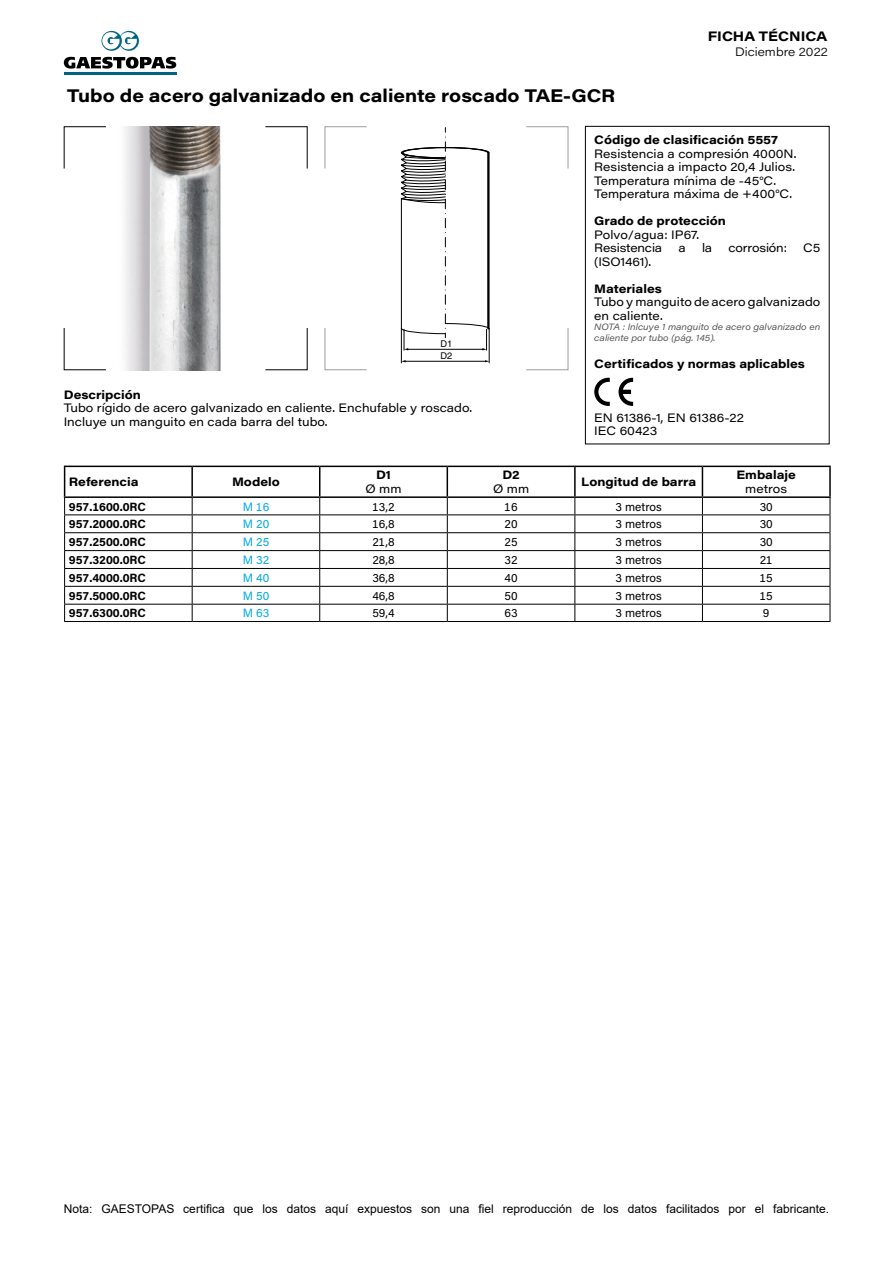
<style>
.page{position:relative;width:893px;height:1263px;background:#fff}
.page>*{position:absolute;margin:0;border:0;box-sizing:border-box;transform-origin:0 0}
.t1{font:700 18px "Acumin Pro Wide";color:#000}
.t2{font:13.5px "Acumin Variable Concept";color:#000}
.t3{font:12px/13.5px "Acumin Pro Wide";color:#000}
.t4{font:700 12px "Acumin Pro Wide";color:#000}
.t5{font:12px "Arial";color:#000}
.t6{font:12px "Acumin Pro";color:#000}
.t7{font:700 12px "Acumin Pro";color:#000}
.t8{font:12px "Acumin Pro";color:#00aae5}
.t9{font:12px "Acumin Variable Concept";letter-spacing:.005em;color:#000}
.t10{font:9.3px "Helvetica LT Std";color:#000}
.t11{font:italic 9px/10.5px "Acumin Pro Wide";color:#575756}
</style>
<div class="page">
<hr style="left:64px;top:72px;width:113px;height:2px;background:#006583">
<svg style="left:101px;top:31px;width:38px;height:20px"></svg>
<svg style="left:64px;top:57px;width:112px;height:12px"></svg>
<svg style="left:63px;top:126px;width:245px;height:244px"></svg>
<svg style="left:324px;top:126px;width:245px;height:244px"></svg>
<svg style="left:594px;top:378px;width:16px;height:28px"></svg>
<svg style="left:618px;top:378px;width:15px;height:28px"></svg>
<div style="left:585px;top:126px;width:245px;height:318px;border:1px solid #000"></div>
<hr style="left:64px;top:568px;width:128px;height:1px;background:#000">
<hr style="left:192px;top:568px;width:128px;height:1px;background:#000">
<hr style="left:320px;top:568px;width:127px;height:1px;background:#000">
<hr style="left:447px;top:568px;width:128px;height:1px;background:#000">
<hr style="left:575px;top:568px;width:127px;height:1px;background:#000">
<hr style="left:702px;top:568px;width:128px;height:1px;background:#000">
<hr style="left:64px;top:586px;width:128px;height:1px;background:#000">
<hr style="left:192px;top:586px;width:128px;height:1px;background:#000">
<hr style="left:320px;top:586px;width:127px;height:1px;background:#000">
<hr style="left:447px;top:586px;width:128px;height:1px;background:#000">
<hr style="left:575px;top:586px;width:127px;height:1px;background:#000">
<hr style="left:702px;top:586px;width:128px;height:1px;background:#000">
<hr style="left:64px;top:604px;width:128px;height:1px;background:#000">
<hr style="left:192px;top:604px;width:128px;height:1px;background:#000">
<hr style="left:320px;top:604px;width:127px;height:1px;background:#000">
<hr style="left:447px;top:604px;width:128px;height:1px;background:#000">
<hr style="left:575px;top:604px;width:127px;height:1px;background:#000">
<hr style="left:702px;top:604px;width:128px;height:1px;background:#000">
<hr style="left:191px;top:467px;width:2px;height:29px;background:#000">
<hr style="left:574px;top:467px;width:2px;height:29px;background:#000">
<hr style="left:64px;top:514px;width:128px;height:1px;background:#000">
<hr style="left:192px;top:514px;width:128px;height:1px;background:#000">
<hr style="left:320px;top:514px;width:127px;height:1px;background:#000">
<hr style="left:447px;top:514px;width:128px;height:1px;background:#000">
<hr style="left:575px;top:514px;width:127px;height:1px;background:#000">
<hr style="left:702px;top:514px;width:128px;height:1px;background:#000">
<hr style="left:64px;top:532px;width:128px;height:1px;background:#000">
<hr style="left:192px;top:532px;width:128px;height:1px;background:#000">
<hr style="left:320px;top:532px;width:127px;height:1px;background:#000">
<hr style="left:447px;top:532px;width:128px;height:1px;background:#000">
<hr style="left:575px;top:532px;width:127px;height:1px;background:#000">
<hr style="left:702px;top:532px;width:128px;height:1px;background:#000">
<hr style="left:64px;top:550px;width:128px;height:1px;background:#000">
<hr style="left:192px;top:550px;width:128px;height:1px;background:#000">
<hr style="left:320px;top:550px;width:127px;height:1px;background:#000">
<hr style="left:447px;top:550px;width:128px;height:1px;background:#000">
<hr style="left:575px;top:550px;width:127px;height:1px;background:#000">
<hr style="left:702px;top:550px;width:128px;height:1px;background:#000">
<svg style="left:192px;top:498px;width:1px;height:123px"></svg>
<svg style="left:319px;top:467px;width:1px;height:154px"></svg>
<svg style="left:447px;top:467px;width:1px;height:154px"></svg>
<svg style="left:574px;top:498px;width:1px;height:123px"></svg>
<svg style="left:702px;top:467px;width:1px;height:154px"></svg>
<hr style="left:64px;top:466px;width:128px;height:1px;background:#000">
<hr style="left:192px;top:466px;width:128px;height:1px;background:#000">
<hr style="left:320px;top:466px;width:127px;height:1px;background:#000">
<hr style="left:447px;top:466px;width:128px;height:1px;background:#000">
<hr style="left:575px;top:466px;width:127px;height:1px;background:#000">
<hr style="left:702px;top:466px;width:129px;height:1px;background:#000">
<hr style="left:829px;top:467px;width:2px;height:29px;background:#000">
<hr style="left:64px;top:496px;width:128px;height:2px;background:#000">
<hr style="left:192px;top:496px;width:128px;height:2px;background:#000">
<hr style="left:320px;top:496px;width:127px;height:2px;background:#000">
<hr style="left:447px;top:496px;width:128px;height:2px;background:#000">
<hr style="left:575px;top:496px;width:127px;height:2px;background:#000">
<hr style="left:702px;top:496px;width:129px;height:2px;background:#000">
<svg style="left:64px;top:467px;width:1px;height:154px"></svg>
<svg style="left:830px;top:498px;width:1px;height:123px"></svg>
<hr style="left:64px;top:621px;width:128px;height:1px;background:#000">
<hr style="left:192px;top:621px;width:128px;height:1px;background:#000">
<hr style="left:320px;top:621px;width:127px;height:1px;background:#000">
<hr style="left:447px;top:621px;width:128px;height:1px;background:#000">
<hr style="left:575px;top:621px;width:127px;height:1px;background:#000">
<hr style="left:702px;top:621px;width:128px;height:1px;background:#000">
<h1 class="t1" style="left:67px;top:82px;width:550px">Tubo de acero galvanizado en caliente roscado TAE-GCR</h1>
<p class="t2" style="left:708px;top:27px;width:121px">FICHA TÉCNICA</p>
<p class="t9" style="left:735px;top:43px;width:94px">Diciembre 2022</p>
<p class="t10" style="left:441px;top:339px;width:13px">D1</p>
<p class="t10" style="left:441px;top:351px;width:13px">D2</p>
<p class="t4" style="left:64px;top:386px;width:79px">Descripción</p>
<p class="t3" style="left:64px;top:401px;width:410px">Tubo rígido de acero galvanizado en caliente. Enchufable y roscado.<br>Incluye un manguito en cada barra del tubo.</p>
<p class="t4" style="left:69px;top:473px;width:71px">Referencia</p>
<p class="t4" style="left:232px;top:473px;width:49px">Modelo</p>
<p class="t4" style="left:376px;top:466px;width:16px">D1</p>
<p class="t3" style="left:365px;top:481px;width:38px">Ø mm</p>
<p class="t4" style="left:594px;top:131px;width:185px">Código de clasificación 5557</p>
<p class="t3" style="left:594px;top:146px;width:204px">Resistencia a compresión 4000N.<br>Resistencia a impacto 20,4 Julios.<br>Temperatura mínima de -45°C.<br>Temperatura máxima de +400°C.</p>
<p class="t4" style="left:594px;top:212px;width:133px">Grado de protección</p>
<p class="t3" style="left:594px;top:227px;width:106px">Polvo/agua: IP67.<br>Resistencia</p>
<p class="t3" style="left:678px;top:240px;width:9px">a</p>
<p class="t3" style="left:702px;top:240px;width:12px">la</p>
<p class="t3" style="left:728px;top:240px;width:60px">corrosión:</p>
<p class="t3" style="left:803px;top:240px;width:19px">C5</p>
<p class="t3" style="left:594px;top:254px;width:58px">(ISO1461).</p>
<p class="t4" style="left:594px;top:280px;width:69px">Materiales</p>
<p class="t3" style="left:594px;top:294px;width:228px">Tubo y manguito de acero galvanizado en caliente.</p>
<p class="t11" style="left:594px;top:321px;width:227px">NOTA : Inlcuye 1 manguito de acero galvanizado en caliente por tubo (pág. 145).</p>
<p class="t4" style="left:594px;top:355px;width:212px">Certificados y normas aplicables</p>
<p class="t3" style="left:594px;top:410px;width:151px">EN 61386-1, EN 61386-22<br>IEC 60423</p>
<p class="t4" style="left:502px;top:466px;width:19px">D2</p>
<p class="t3" style="left:493px;top:481px;width:38px">Ø mm</p>
<p class="t4" style="left:581px;top:473px;width:117px">Longitud de barra</p>
<p class="t4" style="left:736px;top:466px;width:61px">Embalaje</p>
<p class="t3" style="left:745px;top:481px;width:43px">metros</p>
<p class="t7" style="left:69px;top:498px;width:79px">957.1600.0RC</p>
<p class="t8" style="left:243px;top:498px;width:28px">M 16</p>
<p class="t6" style="left:372px;top:498px;width:24px">13,2</p>
<p class="t6" style="left:504px;top:498px;width:15px">16</p>
<p class="t6" style="left:615px;top:498px;width:48px">3 metros</p>
<p class="t6" style="left:760px;top:498px;width:15px">30</p>
<p class="t7" style="left:69px;top:516px;width:79px">957.2000.0RC</p>
<p class="t8" style="left:243px;top:516px;width:28px">M 20</p>
<p class="t6" style="left:372px;top:516px;width:24px">16,8</p>
<p class="t6" style="left:504px;top:516px;width:15px">20</p>
<p class="t6" style="left:615px;top:516px;width:48px">3 metros</p>
<p class="t6" style="left:760px;top:516px;width:15px">30</p>
<p class="t7" style="left:69px;top:533px;width:79px">957.2500.0RC</p>
<p class="t8" style="left:243px;top:534px;width:28px">M 25</p>
<p class="t6" style="left:372px;top:534px;width:24px">21,8</p>
<p class="t6" style="left:504px;top:534px;width:15px">25</p>
<p class="t6" style="left:615px;top:534px;width:48px">3 metros</p>
<p class="t6" style="left:760px;top:534px;width:15px">30</p>
<p class="t7" style="left:69px;top:551px;width:79px">957.3200.0RC</p>
<p class="t8" style="left:243px;top:551px;width:28px">M 32</p>
<p class="t6" style="left:372px;top:551px;width:24px">28,8</p>
<p class="t6" style="left:504px;top:551px;width:15px">32</p>
<p class="t6" style="left:615px;top:551px;width:48px">3 metros</p>
<p class="t6" style="left:760px;top:551px;width:15px">21</p>
<p class="t7" style="left:69px;top:569px;width:79px">957.4000.0RC</p>
<p class="t8" style="left:243px;top:569px;width:28px">M 40</p>
<p class="t6" style="left:372px;top:569px;width:24px">36,8</p>
<p class="t6" style="left:504px;top:569px;width:15px">40</p>
<p class="t6" style="left:615px;top:569px;width:48px">3 metros</p>
<p class="t6" style="left:760px;top:569px;width:15px">15</p>
<p class="t7" style="left:69px;top:587px;width:79px">957.5000.0RC</p>
<p class="t8" style="left:243px;top:587px;width:28px">M 50</p>
<p class="t6" style="left:372px;top:587px;width:24px">46,8</p>
<p class="t6" style="left:504px;top:587px;width:15px">50</p>
<p class="t6" style="left:615px;top:587px;width:48px">3 metros</p>
<p class="t6" style="left:760px;top:587px;width:15px">15</p>
<p class="t7" style="left:69px;top:605px;width:79px">957.6300.0RC</p>
<p class="t8" style="left:243px;top:605px;width:28px">M 63</p>
<p class="t6" style="left:372px;top:605px;width:24px">59,4</p>
<p class="t6" style="left:504px;top:605px;width:15px">63</p>
<p class="t6" style="left:615px;top:605px;width:48px">3 metros</p>
<p class="t6" style="left:763px;top:605px;width:8px">9</p>
<p class="t5" style="left:64px;top:1200px;width:767px">Nota: GAESTOPAS certifica que los datos aquí expuestos son una fiel reproducción de los datos facilitados por el fabricante.</p>
</div>
